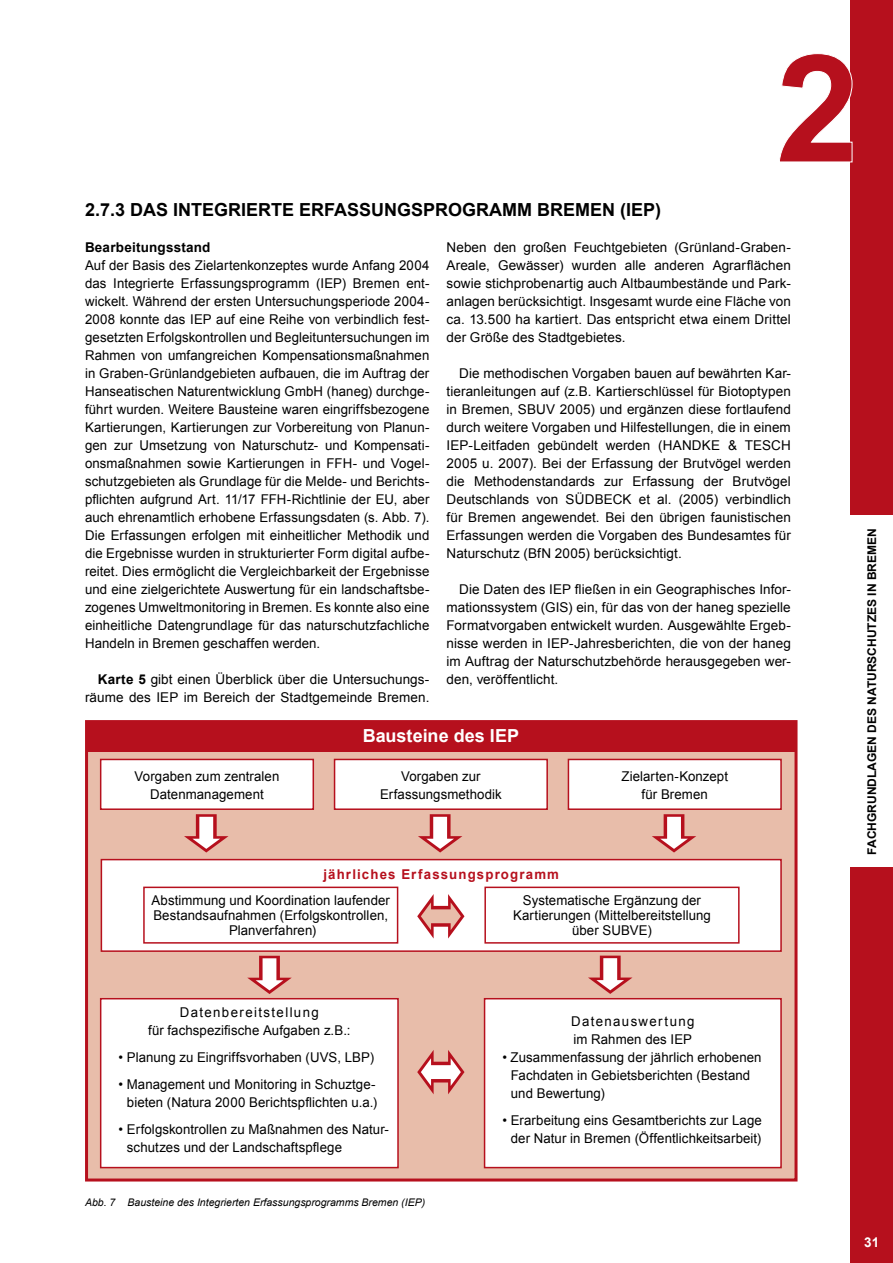
<style>
.page{position:relative;width:893px;height:1263px;background:#fff}
.page>*{position:absolute;margin:0;border:0;box-sizing:border-box;transform-origin:0 0}
.t1{font:700 18px "Arial";color:#000}
.t2{font:700 18px "Arial";color:#fff}
.t3{font:13.5px/18px "Arial";letter-spacing:.005em;color:#000;text-align:center}
.t4{font:13.5px/18px "Arial";letter-spacing:.1em;color:#000}
.t5{font:700 13.5px "Arial";letter-spacing:.09em;color:#b6101d}
.t6{font:700 13.5px "Arial";letter-spacing:.015em;color:#000}
.t7{font:700 13.5px "Arial";color:#fff}
.t8{font:700 12px "Arial";color:#000}
.t9{font:italic 10.5px "Arial";color:#000}
.s1{font-weight:700}
</style>
<div class="page">
<div style="left:85px;top:720px;width:712px;height:461px;background:#e8bdaa;border:3px solid #b6101d"></div>
<div style="left:335px;top:759px;width:212px;height:50px;background:#fff"></div>
<div style="left:334px;top:759px;width:214px;height:51px;border:2px solid #b6101d"></div>
<div style="left:101px;top:860px;width:680px;height:91px;background:#fff"></div>
<div style="left:101px;top:859px;width:681px;height:93px;border:2px solid #b6101d"></div>
<div style="left:568px;top:759px;width:213px;height:50px;background:#fff"></div>
<div style="left:568px;top:759px;width:214px;height:51px;border:2px solid #b6101d"></div>
<div style="left:485px;top:999px;width:296px;height:168px;background:#fff"></div>
<div style="left:484px;top:998px;width:298px;height:170px;border:2px solid #b6101d"></div>
<div style="left:101px;top:759px;width:212px;height:50px;background:#fff"></div>
<div style="left:100px;top:759px;width:214px;height:51px;border:2px solid #b6101d"></div>
<div style="left:101px;top:999px;width:297px;height:168px;background:#fff"></div>
<div style="left:100px;top:998px;width:299px;height:170px;border:2px solid #b6101d"></div>
<div style="left:88px;top:723px;width:708px;height:28px;background:#b6101d"></div>
<div style="left:143px;top:886px;width:255px;height:58px;border:2px solid #b6101d"></div>
<div style="left:484px;top:886px;width:256px;height:58px;border:2px solid #b6101d"></div>
<svg style="left:417px;top:894px;width:47px;height:44px"></svg>
<svg style="left:417px;top:1050px;width:47px;height:44px"></svg>
<svg style="left:184px;top:814px;width:45px;height:38px"></svg>
<svg style="left:247px;top:956px;width:45px;height:38px"></svg>
<svg style="left:418px;top:814px;width:44px;height:38px"></svg>
<svg style="left:652px;top:814px;width:44px;height:38px"></svg>
<svg style="left:588px;top:955px;width:44px;height:39px"></svg>
<div style="left:850px;top:0;width:43px;height:514px;background:#b6101d"></div>
<div style="left:850px;top:867px;width:43px;height:396px;background:#b6101d"></div>
<svg style="left:779px;top:53px;width:74px;height:110px"></svg>
<h1 class="t1" style="left:85px;top:198px;width:578px">2.7.3 DAS INTEGRIERTE ERFASSUNGSPROGRAMM BREMEN (IEP)</h1>
<p class="t6" style="left:85px;top:238px;width:127px">Bearbeitungsstand</p>
<p class="t3" style="left:85px;top:256px;width:346px;text-align:justify">Auf der Basis des Zielartenkonzeptes wurde Anfang 2004 das Integrierte Erfassungsprogramm (IEP) Bremen ent&shy;wickelt. Während der ersten Untersuchungsperiode 2004- 2008 konnte das IEP auf eine Reihe von verbindlich fest&shy;gesetzten Erfolgskontrollen und Begleituntersuchungen im Rahmen von umfangreichen Kompensationsmaßnahmen in Graben-Grünlandgebieten aufbauen, die im Auftrag der Hanseatischen Naturentwicklung GmbH (haneg) durchge&shy;führt wurden. Weitere Bausteine waren eingriffsbezogene Kartierungen, Kartierungen zur Vorbereitung von Planun&shy;gen zur Umsetzung von Naturschutz- und Kompensati&shy;onsmaßnahmen sowie Kartierungen in FFH- und Vogel&shy;schutzgebieten als Grundlage für die Melde- und Berichts&shy;pflichten aufgrund Art. 11/17 FFH-Richtlinie der EU, aber auch ehrenamtlich erhobene Erfassungsdaten (s. Abb. 7).<br>Die Erfassungen erfolgen mit einheitlicher Methodik und die Ergebnisse wurden in strukturierter Form digital aufbe&shy;reitet. Dies ermöglicht die Vergleichbarkeit der Ergebnisse und eine zielgerichtete Auswertung für ein landschaftsbe&shy;zogenes Umweltmonitoring in Bremen. Es konnte also eine einheitliche Datengrundlage für das naturschutzfachliche Handeln in Bremen geschaffen werden.</p>
<p class="t3" style="left:85px;top:670px;width:346px;text-align:right"><span class="s1">Karte 5</span> gibt einen Überblick über die Untersuchungs&shy;räume des IEP im Bereich der Stadtgemeinde Bremen.</p>
<p class="t3" style="left:446px;top:238px;width:346px;text-align:justify">Neben den großen Feuchtgebieten (Grünland-Graben-Areale, Gewässer) wurden alle anderen Agrarflächen sowie stichprobenartig auch Altbaumbestände und Park&shy;anlagen berücksichtigt. Insgesamt wurde eine Fläche von ca. 13.500 ha kartiert. Das entspricht etwa einem Drittel der Größe des Stadtgebietes.</p>
<p class="t3" style="left:446px;top:364px;width:346px;text-align:justify;text-indent:13px">Die methodischen Vorgaben bauen auf bewährten Kar&shy;tieranleitungen auf (z.B. Kartierschlüssel für Biotoptypen in Bremen, SBUV 2005) und ergänzen diese fortlaufend durch weitere Vorgaben und Hilfestellungen, die in einem IEP-Leitfaden gebündelt werden (HANDKE &amp; TESCH 2005 u. 2007). Bei der Erfassung der Brutvögel werden die Methodenstandards zur Erfassung der Brutvögel Deutschlands von SÜDBECK et al. (2005) verbindlich für Bremen angewendet. Bei den übrigen faunistischen Erfassungen werden die Vorgaben des Bundesamtes für Naturschutz (BfN 2005) berücksichtigt.</p>
<p class="t3" style="left:446px;top:580px;width:346px;text-align:justify;text-indent:13px">Die Daten des IEP fließen in ein Geographisches Infor&shy;mationssystem (GIS) ein, für das von der haneg spezielle Formatvorgaben entwickelt wurden. Ausgewählte Ergeb&shy;nisse werden in IEP-Jahresberichten, die von der haneg im Auftrag der Naturschutzbehörde herausgegeben wer&shy;den, veröffentlicht.</p>
<p class="t3" style="left:135px;top:767px;width:146px">Vorgaben zum zentralen<br>Datenmanagement</p>
<h1 class="t2" style="left:363px;top:723px;width:158px">Bausteine des IEP</h1>
<p class="t3" style="left:380px;top:767px;width:123px">Vorgaben zur<br>Erfassungsmethodik</p>
<p class="t5" style="left:323px;top:865px;width:237px">jährliches Erfassungsprogramm</p>
<p class="t3" style="left:621px;top:767px;width:108px">Zielarten-Konzept für Bremen</p>
<p class="t3" style="left:151px;top:893px;width:240px;line-height:15px">Abstimmung und Koordination laufender<br>Bestandsaufnahmen (Erfolgskontrollen,<br>Planverfahren)</p>
<p class="t3" style="left:513px;top:893px;width:199px;line-height:15px">Systematische Ergänzung der<br>Kartierungen (Mittelbereitstellung über SUBVE)</p>
<p class="t3" style="left:148px;top:1003px;width:204px">Datenbereitstellung<br>für fachspezifische Aufgaben z.B.:</p>
<p class="t3" style="left:118px;top:1048px;width:257px">• Planung zu Eingriffsvorhaben (UVS, LBP)</p>
<p class="t3" style="left:118px;top:1075px;width:260px;text-align:right">• Management und Monitoring in Schuztge&shy;bieten (Natura 2000 Berichtspflichten u.a.)</p>
<p class="t3" style="left:127px;top:1120px;width:263px;text-align:left;text-indent:-9px">• Erfolgskontrollen zu Maßnahmen des Natur&shy;schutzes und der Landschaftspflege</p>
<p class="t9" style="left:85px;top:1195px;width:342px">Abb. 7 Bausteine des Integrierten Erfassungsprogramms Bremen (IEP)</p>
<p class="t4" style="left:571px;top:1012px;width:125px">Datenauswertung im Rahmen des IEP</p>
<p class="t3" style="left:511px;top:1048px;width:252px;text-align:left;text-indent:-8px">• Zusammenfassung der jährlich erhobenen<br>Fachdaten in Gebietsberichten (Bestand und Bewertung)</p>
<p class="t3" style="left:502px;top:1111px;width:261px">• Erarbeitung eins Gesamtberichts zur Lage der Natur in Bremen (Öffentlichkeitsarbeit)</p>
<p class="t8" style="left:864px;top:855px;width:328px;rotate:-90deg">FACHGRUNDLAGEN DES NATURSCHUTZES IN BREMEN</p>
<p class="t7" style="left:864px;top:1233px;width:17px">31</p>
</div>
